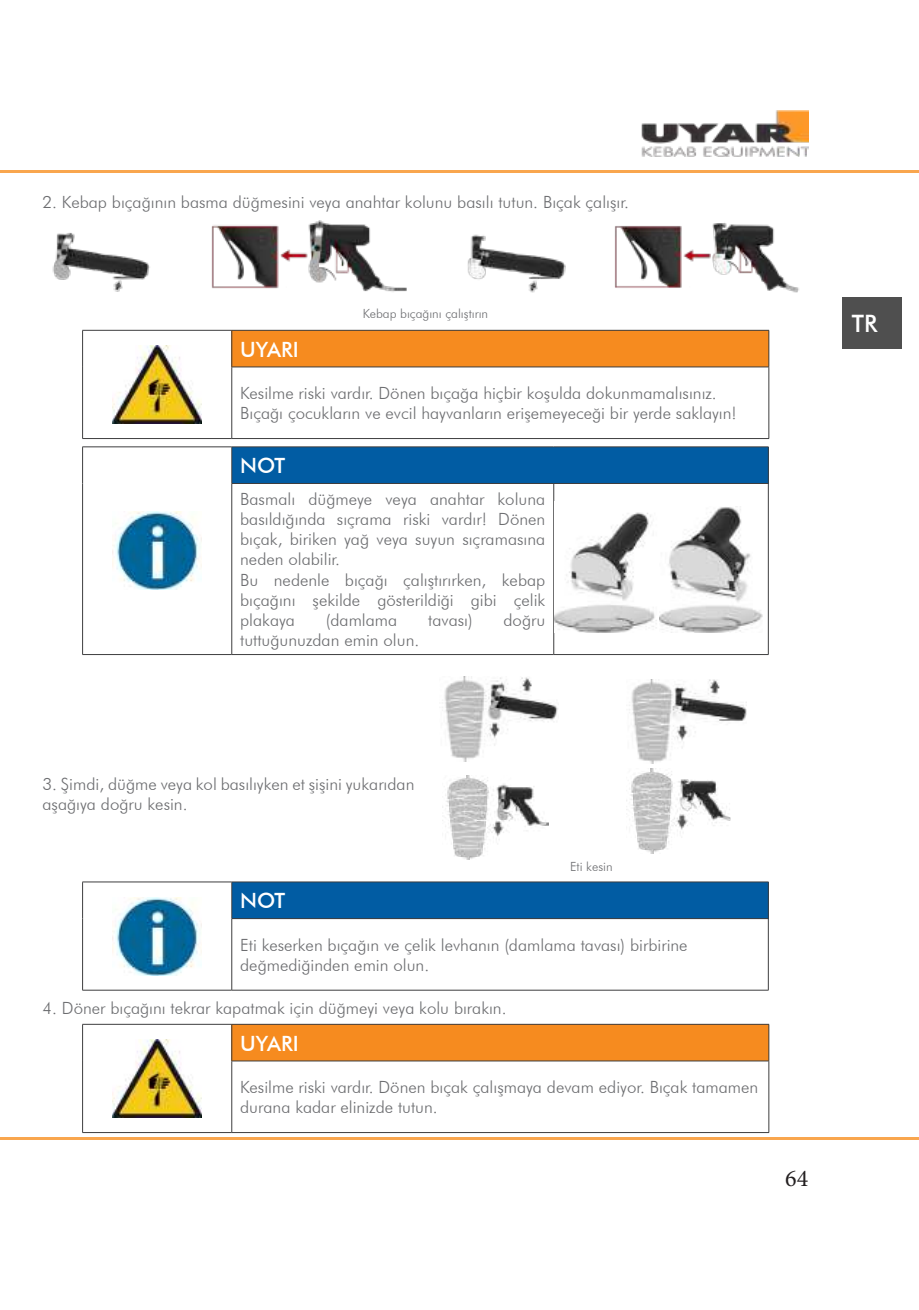
<style>
.page{position:relative;width:919px;height:1310px;background:#fff}
.page>*{position:absolute;margin:0;border:0;box-sizing:border-box;transform-origin:0 0}
.t1{font:24px "Minion Pro";color:#231f20}
.t2{font:500 24px "Futura BT";color:#fff}
.t3{font:500 21px "Futura BT";color:#fff}
.t4{font:300 16.8px/20.1px "Futura BT";color:#6c6d70}
.t5{font:300 12.6px "Futura BT";color:#6c6d70}
</style>
<div class="page">
<hr style="left:0;top:1137px;width:918px;height:3px;background:#f9a64e">
<hr style="left:0;top:170px;width:918px;height:3px;background:#f9a64e">
<img style="left:641px;top:111px;width:167px;height:46px">
<div style="left:232px;top:447px;width:536px;height:36px;background:#015ca3"></div>
<hr style="left:82px;top:446px;width:150px;height:1px;background:#3e3e3f">
<hr style="left:82px;top:447px;width:1px;height:36px;background:#3e3e3f">
<hr style="left:82px;top:483px;width:1px;height:171px;background:#3e3e3f">
<hr style="left:82px;top:654px;width:150px;height:1px;background:#3e3e3f">
<hr style="left:232px;top:446px;width:321px;height:1px;background:#3e3e3f">
<hr style="left:231px;top:447px;width:1px;height:36px;background:#3e3e3f">
<hr style="left:553px;top:446px;width:215px;height:1px;background:#3e3e3f">
<hr style="left:767px;top:447px;width:1px;height:36px;background:#3e3e3f">
<hr style="left:231px;top:483px;width:322px;height:1px;background:#3e3e3f">
<hr style="left:231px;top:484px;width:1px;height:170px;background:#3e3e3f">
<hr style="left:553px;top:483px;width:215px;height:1px;background:#3e3e3f">
<hr style="left:553px;top:484px;width:1px;height:170px;background:#3e3e3f">
<hr style="left:767px;top:484px;width:1px;height:170px;background:#3e3e3f">
<hr style="left:232px;top:654px;width:321px;height:1px;background:#3e3e3f">
<hr style="left:553px;top:654px;width:215px;height:1px;background:#3e3e3f">
<img style="left:112px;top:512px;width:90px;height:77px">
<img style="left:554px;top:512px;width:106px;height:120px">
<div style="left:232px;top:330px;width:536px;height:37px;background:#f68b1f"></div>
<hr style="left:82px;top:330px;width:150px;height:1px;background:#3e3e3f">
<hr style="left:82px;top:330px;width:1px;height:37px;background:#3e3e3f">
<hr style="left:82px;top:367px;width:1px;height:71px;background:#3e3e3f">
<hr style="left:82px;top:438px;width:150px;height:1px;background:#3e3e3f">
<hr style="left:232px;top:330px;width:537px;height:1px;background:#3e3e3f">
<hr style="left:231px;top:330px;width:1px;height:37px;background:#3e3e3f">
<hr style="left:768px;top:330px;width:1px;height:37px;background:#3e3e3f">
<hr style="left:231px;top:366px;width:538px;height:1px;background:#3e3e3f">
<hr style="left:231px;top:367px;width:1px;height:71px;background:#3e3e3f">
<hr style="left:768px;top:367px;width:1px;height:71px;background:#3e3e3f">
<hr style="left:232px;top:438px;width:537px;height:1px;background:#3e3e3f">
<img style="left:112px;top:345px;width:90px;height:78px">
<img style="left:52px;top:232px;width:98px;height:60px">
<img style="left:467px;top:234px;width:99px;height:59px">
<img style="left:615px;top:223px;width:184px;height:70px">
<img style="left:211px;top:220px;width:196px;height:72px">
<img style="left:660px;top:506px;width:102px;height:126px">
<img style="left:442px;top:676px;width:116px;height:85px">
<div style="left:232px;top:882px;width:536px;height:36px;background:#015ca3"></div>
<hr style="left:82px;top:881px;width:150px;height:1px;background:#3e3e3f">
<hr style="left:82px;top:882px;width:1px;height:36px;background:#3e3e3f">
<hr style="left:82px;top:918px;width:1px;height:72px;background:#3e3e3f">
<hr style="left:82px;top:989px;width:150px;height:1px;background:#3e3e3f">
<hr style="left:232px;top:881px;width:536px;height:1px;background:#3e3e3f">
<hr style="left:231px;top:882px;width:1px;height:36px;background:#3e3e3f">
<hr style="left:767px;top:882px;width:1px;height:36px;background:#3e3e3f">
<hr style="left:231px;top:918px;width:537px;height:1px;background:#3e3e3f">
<hr style="left:231px;top:919px;width:1px;height:71px;background:#3e3e3f">
<hr style="left:767px;top:919px;width:1px;height:71px;background:#3e3e3f">
<hr style="left:232px;top:989px;width:536px;height:1px;background:#3e3e3f">
<img style="left:112px;top:897px;width:90px;height:78px">
<div style="left:232px;top:1024px;width:536px;height:37px;background:#f68b1f"></div>
<hr style="left:82px;top:1024px;width:150px;height:1px;background:#3e3e3f">
<hr style="left:82px;top:1024px;width:1px;height:37px;background:#3e3e3f">
<hr style="left:82px;top:1061px;width:1px;height:71px;background:#3e3e3f">
<hr style="left:82px;top:1132px;width:150px;height:1px;background:#3e3e3f">
<hr style="left:232px;top:1024px;width:537px;height:1px;background:#3e3e3f">
<hr style="left:231px;top:1024px;width:1px;height:36px;background:#3e3e3f">
<hr style="left:768px;top:1024px;width:1px;height:36px;background:#3e3e3f">
<hr style="left:231px;top:1060px;width:538px;height:1px;background:#3e3e3f">
<hr style="left:231px;top:1061px;width:1px;height:71px;background:#3e3e3f">
<hr style="left:768px;top:1061px;width:1px;height:71px;background:#3e3e3f">
<hr style="left:232px;top:1132px;width:537px;height:1px;background:#3e3e3f">
<img style="left:112px;top:1039px;width:90px;height:78px">
<img style="left:629px;top:679px;width:117px;height:85px">
<img style="left:626px;top:769px;width:105px;height:84px">
<img style="left:445px;top:775px;width:104px;height:85px">
<div style="left:842px;top:298px;width:59px;height:51px;background:#4f4f4f"></div>
<p class="t4" style="left:43px;top:192px;width:587px">2. Kebap bıçağının basma düğmesini veya anahtar kolunu basılı tutun. Bıçak çalışır.</p>
<p class="t5" style="left:363px;top:305px;width:127px">Kebap bıçağını çalıştırın</p>
<p class="t3" style="left:240px;top:336px;width:60px">UYARI</p>
<p class="t4" style="left:240px;top:383px;width:498px">Kesilme riski vardır. Dönen bıçağa hiçbir koşulda dokunmamalısınız.<br>Bıçağı çocukların ve evcil hayvanların erişemeyeceği bir yerde saklayın!</p>
<p class="t3" style="left:240px;top:453px;width:47px">NOT</p>
<p class="t4" style="left:240px;top:488px;width:306px">Basmalı düğmeye veya anahtar koluna basıldığında sıçrama riski vardır! Dönen bıçak, biriken yağ veya suyun sıçramasına neden olabilir.<br>Bu nedenle bıçağı çalıştırırken, kebap bıçağını şekilde gösterildiği gibi çelik plakaya</p>
<p class="t4" style="left:326px;top:610px;width:73px">(damlama</p>
<p class="t4" style="left:428px;top:610px;width:46px">tavası)</p>
<p class="t4" style="left:503px;top:610px;width:43px">doğru</p>
<p class="t4" style="left:240px;top:630px;width:180px">tuttuğunuzdan emin olun.</p>
<h1 class="t2" style="left:851px;top:309px;width:27px">TR</h1>
<p class="t4" style="left:43px;top:773px;width:373px">3. Şimdi, düğme veya kol basılıyken et şişini yukarıdan aşağıya doğru kesin.</p>
<p class="t5" style="left:570px;top:859px;width:44px">Eti kesin</p>
<p class="t3" style="left:240px;top:888px;width:47px">NOT</p>
<p class="t4" style="left:240px;top:934px;width:449px">Eti keserken bıçağın ve çelik levhanın (damlama tavası) birbirine değmediğinden emin olun.</p>
<p class="t4" style="left:43px;top:997px;width:465px">4. Döner bıçağını tekrar kapatmak için düğmeyi veya kolu bırakın.</p>
<p class="t3" style="left:240px;top:1030px;width:60px">UYARI</p>
<p class="t4" style="left:240px;top:1077px;width:519px">Kesilme riski vardır. Dönen bıçak çalışmaya devam ediyor. Bıçak tamamen durana kadar elinizde tutun.</p>
<h1 class="t1" style="left:785px;top:1162px;width:25px">64</h1>
</div>
